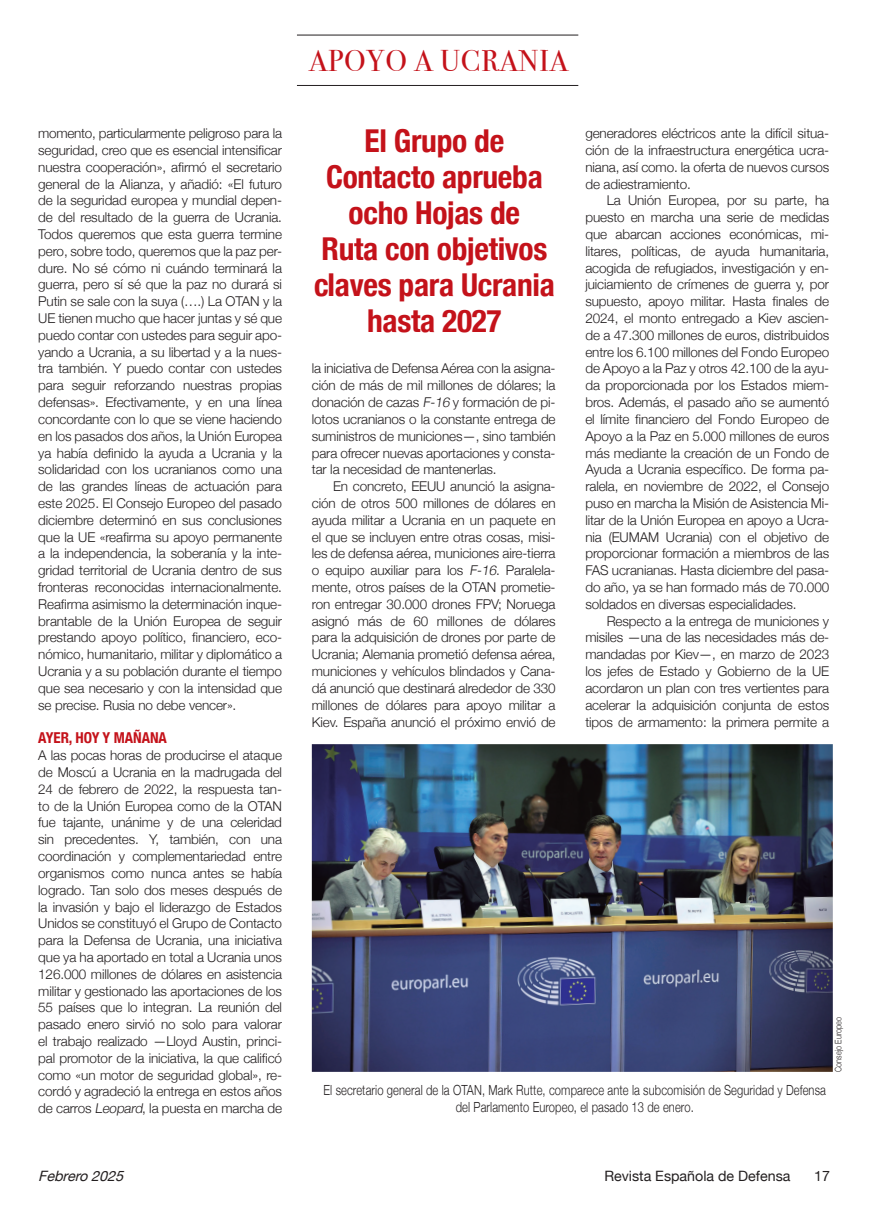
<style>
.page{position:relative;width:893px;height:1217px;background:#fff}
.page>*{position:absolute;margin:0;border:0;box-sizing:border-box;transform-origin:0 0}
.SUMARIO{font:700 condensed 31.5px/36px "Helvetica Neue";letter-spacing:-.01em;color:#c4121a;text-align:center}
.CINTILLO{font:30px "Bodoni Svty Two ITCTT";letter-spacing:.03em;color:#c4121a}
.LADILLO{font:700 condensed 15px "Helvetica Neue";letter-spacing:-.005em;color:#c4121a}
.t1{font:14.25px "Helvetica Neue";color:#231f20}
.t2{font:italic 14.25px "Helvetica Neue";color:#231f20}
.PIEDEFOTO{font:300 13.95px/16.5px "Helvetica Neue";letter-spacing:.01em;color:#231f20;text-align:center;scale:.8 1}
.TEXTO{font:300 13.5px/16.8px "Helvetica Neue";letter-spacing:-.01em;color:#231f20;text-align:justify}
.CRÉDITOFOTO{font:300 9px "Helvetica Neue";letter-spacing:.015em;color:#231f20;scale:.8 1}
.s1{font-style:italic}
</style>
<div class="page">
<img style="left:312px;top:744px;width:521px;height:327px">
<hr style="left:297px;top:35px;width:281px;height:1px;background:#231f20">
<hr style="left:297px;top:85px;width:281px;height:1px;background:#231f20">
<p class="TEXTO" style="left:38px;top:124px;width:245px">momento, particularmente peligroso para la seguridad, creo que es esencial intensificar nuestra cooperación», afirmó el secretario general de la Alianza, y añadió: «El futuro de la seguridad europea y mundial depen&shy;de del resultado de la guerra de Ucrania.<br>Todos queremos que esta guerra termine pero, sobre todo, queremos que la paz per&shy;dure. No sé cómo ni cuándo terminará la guerra, pero sí sé que la paz no durará si Putin se sale con la suya (….) La OTAN y la UE tienen mucho que hacer juntas y sé que puedo contar con ustedes para seguir apo&shy;yando a Ucrania, a su libertad y a la nues&shy;tra también. Y puedo contar con ustedes para seguir reforzando nuestras propias defensas». Efectivamente, y en una línea concordante con lo que se viene haciendo en los pasados dos años, la Unión Europea ya había definido la ayuda a Ucrania y la solidaridad con los ucranianos como una de las grandes líneas de actuación para este 2025. El Consejo Europeo del pasado diciembre determinó en sus conclusiones que la UE «reafirma su apoyo permanente a la independencia, la soberanía y la inte&shy;gridad territorial de Ucrania dentro de sus fronteras reconocidas internacionalmente.<br>Reafirma asimismo la determinación inque&shy;brantable de la Unión Europea de seguir prestando apoyo político, financiero, eco&shy;nómico, humanitario, militar y diplomático a Ucrania y a su población durante el tiempo que sea necesario y con la intensidad que se precise. Rusia no debe vencer».</p>
<p class="LADILLO" style="left:38px;top:725px;width:130px">AYER, HOY Y MAÑANA</p>
<p class="TEXTO" style="left:38px;top:745px;width:245px">A las pocas horas de producirse el ataque de Moscú a Ucrania en la madrugada del 24 de febrero de 2022, la respuesta tan&shy;to de la Unión Europea como de la OTAN fue tajante, unánime y de una celeridad sin precedentes. Y, también, con una coordinación y complementariedad entre organismos como nunca antes se había logrado. Tan solo dos meses después de la invasión y bajo el liderazgo de Estados Unidos se constituyó el Grupo de Contacto para la Defensa de Ucrania, una iniciativa que ya ha aportado en total a Ucrania unos 126.000 millones de dólares en asistencia militar y gestionado las aportaciones de los 55 países que lo integran. La reunión del pasado enero sirvió no solo para valorar el trabajo realizado —Lloyd Austin, princi&shy;pal promotor de la iniciativa, la que calificó como «un motor de seguridad global», re&shy;cordó y agradeció la entrega en estos años de carros <span class="s1">Leopard</span>, la puesta en marcha de</p>
<p class="CINTILLO" style="left:309px;top:36px;width:260px">APOYO A UCRANIA</p>
<p class="SUMARIO" style="left:314px;top:120px;width:242px">El Grupo de<br>Contacto aprueba ocho Hojas de<br>Ruta con objetivos claves para Ucrania hasta 2027</p>
<p class="TEXTO" style="left:312px;top:359px;width:245px">la iniciativa de Defensa Aérea con la asigna&shy;ción de más de mil millones de dólares; la donación de cazas <span class="s1">F-16</span> y formación de pi&shy;lotos ucranianos o la constante entrega de suministros de municiones—, sino también para ofrecer nuevas aportaciones y consta&shy;tar la necesidad de mantenerlas.</p>
<p class="TEXTO" style="left:312px;top:477px;width:245px;text-indent:21px">En concreto, EEUU anunció la asigna&shy;ción de otros 500 millones de dólares en ayuda militar a Ucrania en un paquete en el que se incluyen entre otras cosas, misi&shy;les de defensa aérea, municiones aire-tierra o equipo auxiliar para los <span class="s1">F-16</span>. Paralela&shy;mente, otros países de la OTAN prometie&shy;ron entregar 30.000 drones FPV; Noruega asignó más de 60 millones de dólares para la adquisición de drones por parte de Ucrania; Alemania prometió defensa aérea, municiones y vehículos blindados y Cana&shy;dá anunció que destinará alrededor de 330 millones de dólares para apoyo militar a Kiev. España anunció el próximo envió de</p>
<p class="TEXTO" style="left:585px;top:124px;width:245px">generadores eléctricos ante la difícil situa&shy;ción de la infraestructura energética ucra&shy;niana, así como. la oferta de nuevos cursos de adiestramiento.</p>
<p class="TEXTO" style="left:585px;top:191px;width:245px;text-indent:21px">La Unión Europea, por su parte, ha puesto en marcha una serie de medidas que abarcan acciones económicas, mi&shy;litares, políticas, de ayuda humanitaria, acogida de refugiados, investigación y en&shy;juiciamiento de crímenes de guerra y, por supuesto, apoyo militar. Hasta finales de 2024, el monto entregado a Kiev ascien&shy;de a 47.300 millones de euros, distribuidos entre los 6.100 millones del Fondo Europeo de Apoyo a la Paz y otros 42.100 de la ayu&shy;da proporcionada por los Estados miem&shy;bros. Además, el pasado año se aumentó el límite financiero del Fondo Europeo de Apoyo a la Paz en 5.000 millones de euros más mediante la creación de un Fondo de Ayuda a Ucrania específico. De forma pa&shy;ralela, en noviembre de 2022, el Consejo puso en marcha la Misión de Asistencia Mi&shy;litar de la Unión Europea en apoyo a Ucra&shy;nia (EUMAM Ucrania) con el objetivo de proporcionar formación a miembros de las FAS ucranianas. Hasta diciembre del pasa&shy;do año, ya se han formado más de 70.000 soldados en diversas especialidades.</p>
<p class="TEXTO" style="left:585px;top:611px;width:245px;text-indent:21px">Respecto a la entrega de municiones y misiles —una de las necesidades más de&shy;mandadas por Kiev—, en marzo de 2023 los jefes de Estado y Gobierno de la UE acordaron un plan con tres vertientes para acelerar la adquisición conjunta de estos tipos de armamento: la primera permite a</p>
<p class="CRÉDITOFOTO" style="left:831px;top:1071px;width:70px;rotate:-90deg">Consejo Europeo</p>
<p class="PIEDEFOTO" style="left:324px;top:1080px;width:630px">El secretario general de la OTAN, Mark Rutte, comparece ante la subcomisión de Seguridad y Defensa del Parlamento Europeo, el pasado 13 de enero.</p>
<p class="t2" style="left:38px;top:1165px;width:92px">Febrero2025</p>
<p class="t1" style="left:604px;top:1165px;width:188px">Revista Española de Defensa</p>
<p class="t1" style="left:814px;top:1165px;width:17px">17</p>
</div>
